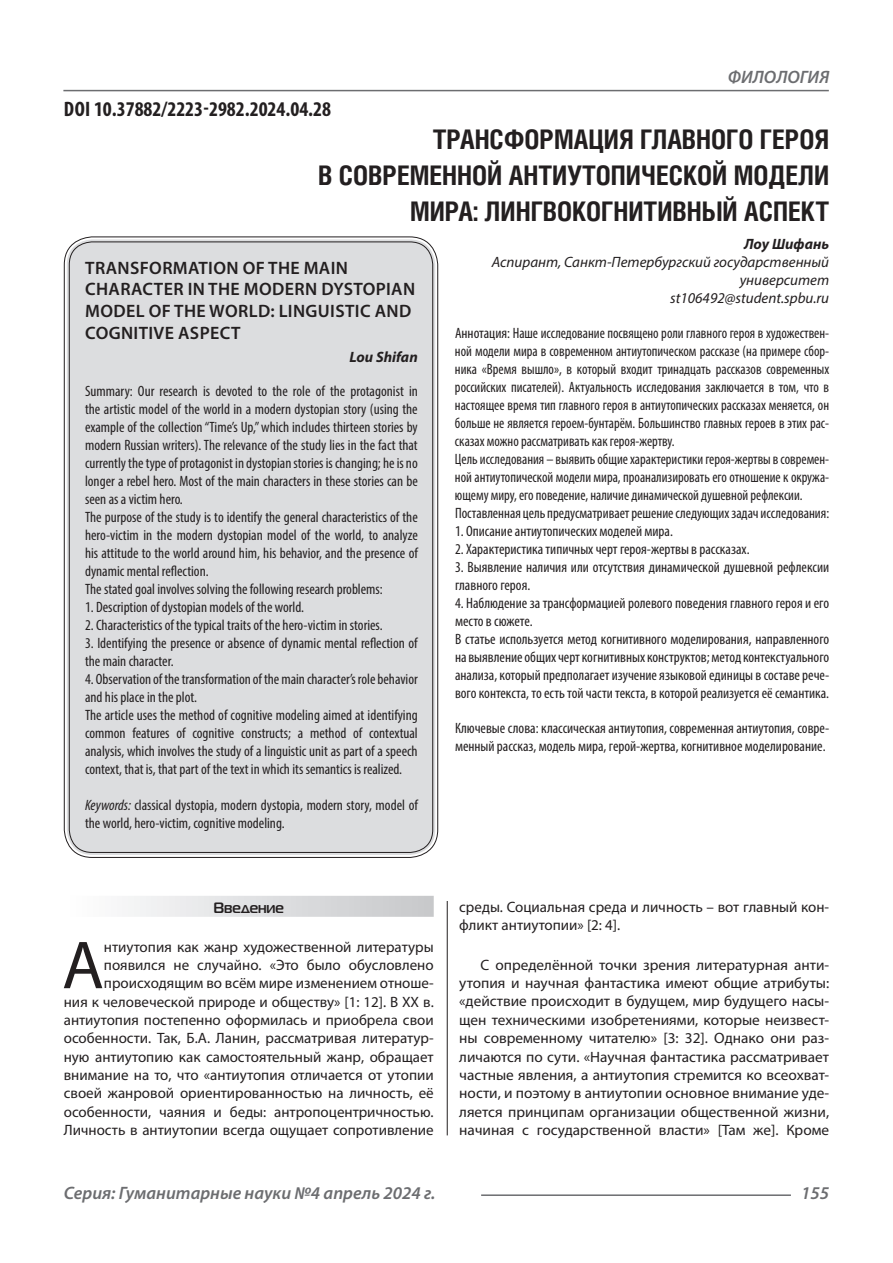
<style>
.page{position:relative;width:893px;height:1263px;background:#fff}
.page>*{position:absolute;margin:0;border:0;box-sizing:border-box;transform-origin:0 0}
.Статья_текст_первый{font:68.4px "Myriad Pro";color:#231f20}
.Статья_название{font:700 27px/36px "Helios Cond C";color:#231f20;text-align:right}
.ДОИ{font:700 condensed 21px "Myriad Pro";color:#231f20}
.Статья_название_англ{font:600 18px/21.6px "Myriad Pro";letter-spacing:.02em;color:#231f20}
.t1{font:italic 600 18px "Myriad Pro";color:#6c6d70}
.Статья_аннотация_анг{font:condensed 15px/18px "Myriad Pro";color:#231f20;text-align:justify}
.Статья_аннотация_тек{font:condensed 15px/18px "Myriad Pro";color:#231f20}
.Статья_текст_первый-2{font:15px/18.3px "Myriad Pro";color:#231f20;text-align:right}
.Статья_текст{font:15px/18.3px "Myriad Pro";color:#231f20;text-align:justify}
.Статья_аннотация_тек-2{font:condensed 15px/18px "Myriad Pro";color:#231f20;text-align:justify;scale:.95 1}
.Статья_автор_инфо{font:italic 15px/18px "Myriad Pro";color:#231f20;text-align:right}
.Статья_автор_фио_рус{font:italic 700 15px "Myriad Pro";color:#231f20}
.Статья_автор_англ{font:italic 700 15px "Myriad Pro";color:#231f20}
.Статья_подзаголовок{font:700 15px "Magistral C";color:#231f20}
.s1{font-style:italic}
</style>
<div class="page">
<hr style="left:447px;top:128px;width:1px;height:1007px;background:#231f20">
<hr style="left:63px;top:90px;width:766px;height:1px;background:#6c6d70">
<hr style="left:481px;top:1194px;width:310px;height:2px;background:#6c6d70">
<div style="left:67px;top:239px;width:368px;height:616px;background:#dcdddf;border-radius:26px"></div>
<div style="left:64px;top:896px;width:370px;height:21px;background:linear-gradient(to right,#fefeff,#c6c8ca)"></div>
<p class="ДОИ" style="left:64px;top:96px;width:269px">DOI 10.37882/2223-2982.2024.04.28</p>
<p class="t1" style="left:728px;top:66px;width:103px">ФИЛОЛОГИЯ</p>
<p class="Статья_название" style="left:318px;top:121px;width:513px">ТРАНСФОРМАЦИЯ ГЛАВНОГО ГЕРОЯ<br>В СОВРЕМЕННОЙ АНТИУТОПИЧЕСКОЙ МОДЕЛИ</p>
<p class="Статья_название" style="left:410px;top:193px;width:421px">МИРА: ЛИНГВОКОГНИТИВНЫЙ АСПЕКТ</p>
<p class="Статья_автор_фио_рус" style="left:744px;top:235px;width:87px">Лоу Шифань</p>
<p class="Статья_автор_инфо" style="left:492px;top:253px;width:339px">Аспирант, Санкт-Петербургский государственный университет</p>
<p class="Статья_автор_инфо" style="left:670px;top:289px;width:161px">st106492@student.spbu.ru</p>
<p class="Статья_аннотация_тек" style="left:455px;top:323px;width:376px;text-align:justify">Аннотация: Наше исследование посвящено роли главного героя в художествен&shy;ной модели мира в современном антиутопическом рассказе (на примере сбор&shy;ника «Время вышло», в который входит тринадцать рассказов современных российских писателей). Актуальность исследования заключается в том, что в настоящее время тип главного героя в антиутопических рассказах меняется, он больше не является героем-бунтарём. Большинство главных героев в этих рас&shy;сказах можно рассматривать как героя-жертву.</p>
<p class="Статья_аннотация_тек-2" style="left:455px;top:449px;width:395px">Цель исследования – выявить общие характеристики героя-жертвы в современ&shy;ной антиутопической модели мира, проанализировать его отношение к окружа&shy;ющему миру, его поведение, наличие динамической душевной рефлексии.</p>
<p class="Статья_аннотация_тек" style="left:455px;top:503px;width:376px">Поставленная цель предусматривает решение следующих задач исследования:</p>
<p class="Статья_аннотация_тек" style="left:455px;top:521px;width:219px">1. Описание антиутопических моделей мира.</p>
<p class="Статья_аннотация_тек" style="left:455px;top:539px;width:296px">2. Характеристика типичных черт героя-жертвы в рассказах.</p>
<p class="Статья_аннотация_тек" style="left:455px;top:557px;width:376px">3. Выявление наличия или отсутствия динамической душевной рефлексии главного героя.</p>
<p class="Статья_аннотация_тек" style="left:455px;top:593px;width:376px">4. Наблюдение за трансформацией ролевого поведения главного героя и его место в сюжете.</p>
<p class="Статья_аннотация_тек" style="left:455px;top:629px;width:376px;text-align:justify">В статье используется метод когнитивного моделирования, направленного на выявление общих черт когнитивных конструктов; метод контекстуального анализа, который предполагает изучение языковой единицы в составе рече&shy;вого контекста, то есть той части текста, в которой реализуется её семантика.</p>
<p class="Статья_аннотация_тек" style="left:455px;top:719px;width:376px">Ключевые слова: классическая антиутопия, современная антиутопия, совре&shy;менный рассказ, модель мира, герой-жертва, когнитивное моделирование.</p>
<p class="Статья_название_англ" style="left:85px;top:256px;width:332px">TRANSFORMATION OF THE MAIN<br>CHARACTER IN THE MODERN DYSTOPIAN<br>MODEL OF THE WORLD: LINGUISTIC AND<br>COGNITIVE ASPECT</p>
<p class="Статья_автор_англ" style="left:349px;top:347px;width:70px">Lou Shifan</p>
<p class="Статья_аннотация_анг" style="left:85px;top:382px;width:334px">Summary: Our research is devoted to the role of the protagonist in the artistic model of the world in a modern dystopian story (using the example of the collection “Time’s Up,” which includes thirteen stories by modern Russian writers). The relevance of the study lies in the fact that currently the type of protagonist in dystopian stories is changing; he is no longer a rebel hero. Most of the main characters in these stories can be seen as a victim hero.</p>
<p class="Статья_аннотация_анг" style="left:85px;top:508px;width:334px">The purpose of the study is to identify the general characteristics of the hero-victim in the modern dystopian model of the world, to analyze his attitude to the world around him, his behavior, and the presence of dynamic mental reflection.</p>
<p class="Статья_аннотация_анг" style="left:85px;top:580px;width:299px">The stated goal involves solving the following research problems:</p>
<p class="Статья_аннотация_анг" style="left:85px;top:598px;width:221px">1. Description of dystopian models of the world.</p>
<p class="Статья_аннотация_анг" style="left:85px;top:616px;width:299px">2. Characteristics of the typical traits of the hero-victim in stories.</p>
<p class="Статья_аннотация_анг" style="left:85px;top:634px;width:334px">3. Identifying the presence or absence of dynamic mental reflection of the main character.</p>
<p class="Статья_аннотация_анг" style="left:85px;top:670px;width:334px">4. Observation of the transformation of the main character’s role behavior and his place in the plot.</p>
<p class="Статья_аннотация_анг" style="left:85px;top:706px;width:334px">The article uses the method of cognitive modeling aimed at identifying common features of cognitive constructs; a method of contextual analysis, which involves the study of a linguistic unit as part of a speech context, that is, that part of the text in which its semantics is realized.</p>
<p class="Статья_аннотация_анг" style="left:85px;top:796px;width:334px"><span class="s1">Keywords:</span> classical dystopia, modern dystopia, modern story, model of the world, hero-victim, cognitive modeling.</p>
<p class="Статья_подзаголовок" style="left:213px;top:898px;width:72px">Введение</p>
<p class="Статья_текст_первый-2" style="left:64px;top:938px;width:371px">нтиутопия как жанр художественной литературы появился не случайно. «Это было обусловлено происходящим во всём мире изменением отноше-<br>ния к человеческой природе и обществу» [1: 12]. В XX в. антиутопия постепенно оформилась и приобрела свои особенности. Так, Б.А. Ланин, рассматривая литератур&shy;ную антиутопию как самостоятельный жанр, обращает внимание на то, что «антиутопия отличается от утопии своей жанровой ориентированностью на личность, её особенности, чаяния и беды: антропоцентричностью.<br>Личность в антиутопии всегда ощущает сопротивление</p>
<p class="Статья_текст_первый" style="left:62px;top:923px;width:43px">А</p>
<p class="Статья_текст_первый-2" style="left:459px;top:897px;width:371px;text-align:left">среды. Социальная среда и личность – вот главный кон&shy;фликт антиутопии» [2: 4].</p>
<p class="Статья_текст" style="left:459px;top:955px;width:371px;text-indent:21px">С определённой точки зрения литературная анти&shy;утопия и научная фантастика имеют общие атрибуты: «действие происходит в будущем, мир будущего насы&shy;щен техническими изобретениями, которые неизвест&shy;ны современному читателю» [3: 32]. Однако они раз&shy;личаются по сути. «Научная фантастика рассматривает частные явления, а антиутопия стремится ко всеохват&shy;ности, и поэтому в антиутопии основное внимание уде&shy;ляется принципам организации общественной жизни, начиная с государственной власти» [Там же]. Кроме</p>
<p class="t1" style="left:64px;top:1182px;width:373px">Серия: Гуманитарные науки №4 апрель 2024 г.</p>
<p class="t1" style="left:801px;top:1182px;width:30px">155</p>
</div>
